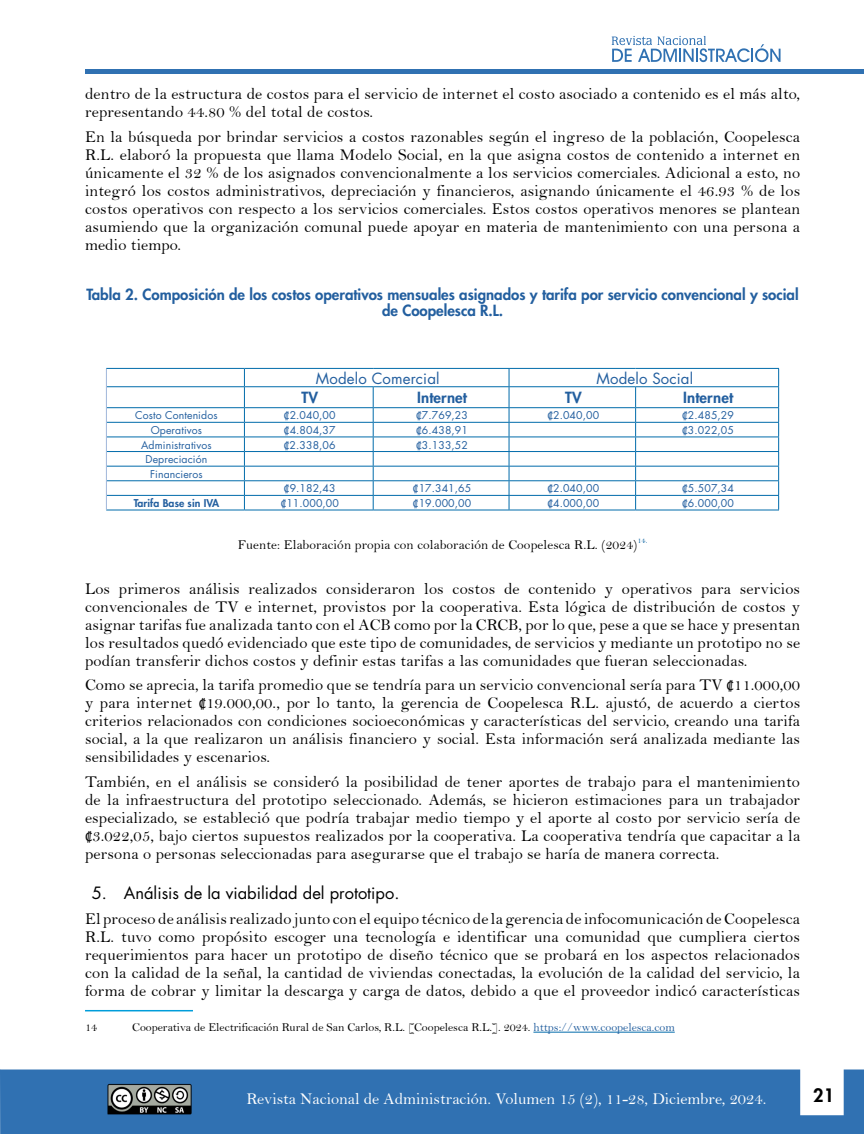
<style>
.page{position:relative;width:864px;height:1134px;background:#fff}
.page>*{position:absolute;margin:0;border:0;box-sizing:border-box;transform-origin:0 0}
.t1{font:800 18px "Futura Std";color:#000}
.t2{font:16.5px/18px "Bell";letter-spacing:.01em;color:#000;text-align:justify}
.t3{font:16.5px "Bell";color:#fff}
.t4{font:16.5px "Futura Std";color:#000}
.t5{font:800 15px/16.5px "Futura Std";color:#235f9f;text-align:center}
.t6{font:15px "Futura Std";letter-spacing:.01em;color:#235f9f}
.t7{font:13.5px "Bell";letter-spacing:.01em;color:#000}
.t8{font:12px "Bell";color:#000}
.t9{font:10.5px/14.5px "Futura Std";letter-spacing:.01em;color:#235f9f;text-align:center}
.t10{font:800 10.5px "Futura Std";letter-spacing:.01em;color:#235f9f}
.s1{font-family:"Calibri"}
.s2{font-family:"Calibri";font-size:13.5px}
.s3{color:#235f9f}
</style>
<div class="page">
<svg style="left:612px;top:36px;width:169px;height:26px"></svg>
<div style="left:85px;top:69px;width:779px;height:5px;background:#3071b2"></div>
<div style="left:0;top:1070px;width:864px;height:64px;background:#3071b2"></div>
<img style="left:104px;top:1083px;width:90px;height:31px">
<hr style="left:533px;top:1032px;width:142px;height:1px;background:#006baa">
<hr style="left:85px;top:1010px;width:108px;height:1px;background:#009dda">
<hr style="left:106px;top:368px;width:138px;height:1px;background:#006baa">
<hr style="left:244px;top:368px;width:129px;height:1px;background:#006baa">
<hr style="left:373px;top:368px;width:136px;height:1px;background:#006baa">
<hr style="left:509px;top:368px;width:127px;height:1px;background:#006baa">
<hr style="left:636px;top:368px;width:143px;height:1px;background:#006baa">
<hr style="left:107px;top:386px;width:137px;height:1px;background:#006baa">
<hr style="left:244px;top:386px;width:129px;height:1px;background:#006baa">
<hr style="left:373px;top:386px;width:136px;height:1px;background:#006baa">
<hr style="left:509px;top:386px;width:127px;height:1px;background:#006baa">
<hr style="left:636px;top:386px;width:143px;height:1px;background:#006baa">
<hr style="left:107px;top:407px;width:137px;height:1px;background:#006baa">
<hr style="left:244px;top:407px;width:129px;height:1px;background:#006baa">
<hr style="left:373px;top:407px;width:136px;height:1px;background:#006baa">
<hr style="left:509px;top:407px;width:127px;height:1px;background:#006baa">
<hr style="left:636px;top:407px;width:143px;height:1px;background:#006baa">
<hr style="left:107px;top:422px;width:137px;height:1px;background:#006baa">
<hr style="left:244px;top:422px;width:129px;height:1px;background:#006baa">
<hr style="left:373px;top:422px;width:136px;height:1px;background:#006baa">
<hr style="left:509px;top:422px;width:127px;height:1px;background:#006baa">
<hr style="left:636px;top:422px;width:143px;height:1px;background:#006baa">
<hr style="left:107px;top:437px;width:137px;height:1px;background:#006baa">
<hr style="left:244px;top:437px;width:129px;height:1px;background:#006baa">
<hr style="left:373px;top:437px;width:136px;height:1px;background:#006baa">
<hr style="left:509px;top:437px;width:127px;height:1px;background:#006baa">
<hr style="left:636px;top:437px;width:143px;height:1px;background:#006baa">
<hr style="left:107px;top:451px;width:137px;height:1px;background:#006baa">
<hr style="left:244px;top:451px;width:129px;height:1px;background:#006baa">
<hr style="left:373px;top:451px;width:136px;height:1px;background:#006baa">
<hr style="left:509px;top:451px;width:127px;height:1px;background:#006baa">
<hr style="left:636px;top:451px;width:143px;height:1px;background:#006baa">
<hr style="left:107px;top:466px;width:137px;height:1px;background:#006baa">
<hr style="left:244px;top:466px;width:129px;height:1px;background:#006baa">
<hr style="left:373px;top:466px;width:136px;height:1px;background:#006baa">
<hr style="left:509px;top:466px;width:127px;height:1px;background:#006baa">
<hr style="left:636px;top:466px;width:143px;height:1px;background:#006baa">
<hr style="left:107px;top:480px;width:137px;height:1px;background:#006baa">
<hr style="left:244px;top:480px;width:129px;height:1px;background:#006baa">
<hr style="left:373px;top:480px;width:136px;height:1px;background:#006baa">
<hr style="left:509px;top:480px;width:127px;height:1px;background:#006baa">
<hr style="left:636px;top:480px;width:143px;height:1px;background:#006baa">
<hr style="left:107px;top:495px;width:137px;height:1px;background:#006baa">
<hr style="left:244px;top:495px;width:129px;height:1px;background:#006baa">
<svg style="left:244px;top:369px;width:1px;height:141px"></svg>
<hr style="left:373px;top:495px;width:136px;height:1px;background:#006baa">
<svg style="left:373px;top:387px;width:1px;height:123px"></svg>
<hr style="left:509px;top:495px;width:127px;height:1px;background:#006baa">
<svg style="left:509px;top:369px;width:1px;height:141px"></svg>
<hr style="left:636px;top:495px;width:143px;height:1px;background:#006baa">
<svg style="left:635px;top:387px;width:1px;height:123px"></svg>
<svg style="left:778px;top:369px;width:1px;height:141px"></svg>
<hr style="left:106px;top:510px;width:138px;height:1px;background:#006baa">
<hr style="left:244px;top:510px;width:129px;height:1px;background:#006baa">
<hr style="left:373px;top:510px;width:136px;height:1px;background:#006baa">
<hr style="left:509px;top:510px;width:127px;height:1px;background:#006baa">
<hr style="left:636px;top:510px;width:143px;height:1px;background:#006baa">
<svg style="left:106px;top:369px;width:1px;height:141px"></svg>
<p class="t2" style="left:85px;top:84px;width:717px">dentro de la estructura de costos para el servicio de internet el costo asociado a contenido es el más alto, representando 44.80 % del total de costos.</p>
<p class="t2" style="left:85px;top:127px;width:717px">En la búsqueda por brindar servicios a costos razonables según el ingreso de la población, Coopelesca R.L. elaboró la propuesta que llama Modelo Social, en la que asigna costos de contenido a internet en únicamente el 32 % de los asignados convencionalmente a los servicios comerciales. Adicional a esto, no integró los costos administrativos, depreciación y financieros, asignando únicamente el 46.93 % de los costos operativos con respecto a los servicios comerciales. Estos costos operativos menores se plantean asumiendo que la organización comunal puede apoyar en materia de mantenimiento con una persona a medio tiempo.</p>
<p class="t5" style="left:87px;top:286px;width:714px">Tabla 2. Composición de los costos operativos mensuales asignados y tarifa por servicio convencional y social de Coopelesca R.L.</p>
<p class="t6" style="left:316px;top:369px;width:125px">Modelo Comercial</p>
<p class="t6" style="left:597px;top:369px;width:98px">Modelo Social</p>
<p class="t5" style="left:302px;top:390px;width:18px">TV</p>
<p class="t5" style="left:417px;top:390px;width:51px">Internet</p>
<p class="t5" style="left:565px;top:390px;width:18px">TV</p>
<p class="t5" style="left:683px;top:390px;width:51px">Internet</p>
<p class="t9" style="left:135px;top:408px;width:84px">Costo Contenidos</p>
<p class="t9" style="left:284px;top:408px;width:53px"><span class="s1">₡</span>2.040,00</p>
<p class="t9" style="left:416px;top:408px;width:53px"><span class="s1">₡</span>7.769,23</p>
<p class="t9" style="left:547px;top:408px;width:53px"><span class="s1">₡</span>2.040,00</p>
<p class="t9" style="left:682px;top:408px;width:53px"><span class="s1">₡</span>2.485,29</p>
<p class="t9" style="left:151px;top:423px;width:53px">Operativos</p>
<p class="t9" style="left:284px;top:423px;width:53px"><span class="s1">₡</span>4.804,37</p>
<p class="t9" style="left:416px;top:423px;width:53px"><span class="s1">₡</span>6.438,91</p>
<p class="t9" style="left:682px;top:423px;width:53px"><span class="s1">₡</span>3.022,05</p>
<p class="t9" style="left:141px;top:438px;width:72px">Administrativos</p>
<p class="t9" style="left:284px;top:438px;width:53px"><span class="s1">₡</span>2.338,06</p>
<p class="t9" style="left:416px;top:438px;width:53px"><span class="s1">₡</span>3.133,52</p>
<p class="t9" style="left:146px;top:452px;width:63px">Depreciación<br>Financieros</p>
<p class="t9" style="left:284px;top:481px;width:53px"><span class="s1">₡</span>9.182,43</p>
<p class="t9" style="left:413px;top:481px;width:60px"><span class="s1">₡</span>17.341,65</p>
<p class="t9" style="left:547px;top:481px;width:53px"><span class="s1">₡</span>2.040,00</p>
<p class="t9" style="left:682px;top:481px;width:53px"><span class="s1">₡</span>5.507,34</p>
<p class="t10" style="left:134px;top:497px;width:87px">Tarifa Base sin IVA</p>
<p class="t9" style="left:281px;top:496px;width:60px"><span class="s1">₡</span>11.000,00</p>
<p class="t9" style="left:413px;top:496px;width:60px"><span class="s1">₡</span>19.000,00</p>
<p class="t9" style="left:547px;top:496px;width:53px"><span class="s1">₡</span>4.000,00</p>
<p class="t9" style="left:682px;top:496px;width:53px"><span class="s1">₡</span>6.000,00</p>
<p class="t7" style="left:238px;top:536px;width:411px">Fuente: Elaboración propia con colaboración de Coopelesca R.L. (2024)<sup>14.</sup></p>
<p class="t2" style="left:85px;top:579px;width:717px">Los primeros análisis realizados consideraron los costos de contenido y operativos para servicios convencionales de TV e internet, provistos por la cooperativa. Esta lógica de distribución de costos y asignar tarifas fue analizada tanto con el ACB como por la CRCB, por lo que, pese a que se hace y presentan los resultados quedó evidenciado que este tipo de comunidades, de servicios y mediante un prototipo no se podían transferir dichos costos y definir estas tarifas a las comunidades que fueran seleccionadas.</p>
<p class="t2" style="left:85px;top:676px;width:717px">Como se aprecia, la tarifa promedio que se tendría para un servicio convencional sería para TV <span class="s2">₡</span>11.000,00 y para internet <span class="s2">₡</span>19.000,00., por lo tanto, la gerencia de Coopelesca R.L. ajustó, de acuerdo a ciertos criterios relacionados con condiciones socioeconómicas y características del servicio, creando una tarifa social, a la que realizaron un análisis financiero y social. Esta información será analizada mediante las sensibilidades y escenarios.</p>
<p class="t2" style="left:85px;top:773px;width:717px">También, en el análisis se consideró la posibilidad de tener aportes de trabajo para el mantenimiento de la infraestructura del prototipo seleccionado. Además, se hicieron estimaciones para un trabajador especializado, se estableció que podría trabajar medio tiempo y el aporte al costo por servicio sería de <span class="s2">₡</span>3.022,05, bajo ciertos supuestos realizados por la cooperativa. La cooperativa tendría que capacitar a la persona o personas seleccionadas para asegurarse que el trabajo se haría de manera correcta.</p>
<p class="t4" style="left:92px;top:883px;width:309px">5. Análisis de la viabilidad del prototipo.</p>
<p class="t2" style="left:85px;top:910px;width:717px">El proceso de análisis realizado junto con el equipo técnico de la gerencia de infocomunicación de Coopelesca R.L. tuvo como propósito escoger una tecnología e identificar una comunidad que cumpliera ciertos requerimientos para hacer un prototipo de diseño técnico que se probará en los aspectos relacionados con la calidad de la señal, la cantidad de viviendas conectadas, la evolución de la calidad del servicio, la forma de cobrar y limitar la descarga y carga de datos, debido a que el proveedor indicó características</p>
<p class="t8" style="left:85px;top:1020px;width:13px">14</p>
<p class="t8" style="left:132px;top:1020px;width:544px">Cooperativa de Electrificación Rural de San Carlos, R.L. [Coopelesca R.L.]. 2024. <span class="s3">https://www.coopelesca.com</span></p>
<p class="t3" style="left:247px;top:1088px;width:521px">Revista Nacional de Administración. Volumen 15 (2), 11-28, Diciembre, 2024.</p>
<p class="t1" style="left:813px;top:1084px;width:22px">21</p>
</div>
